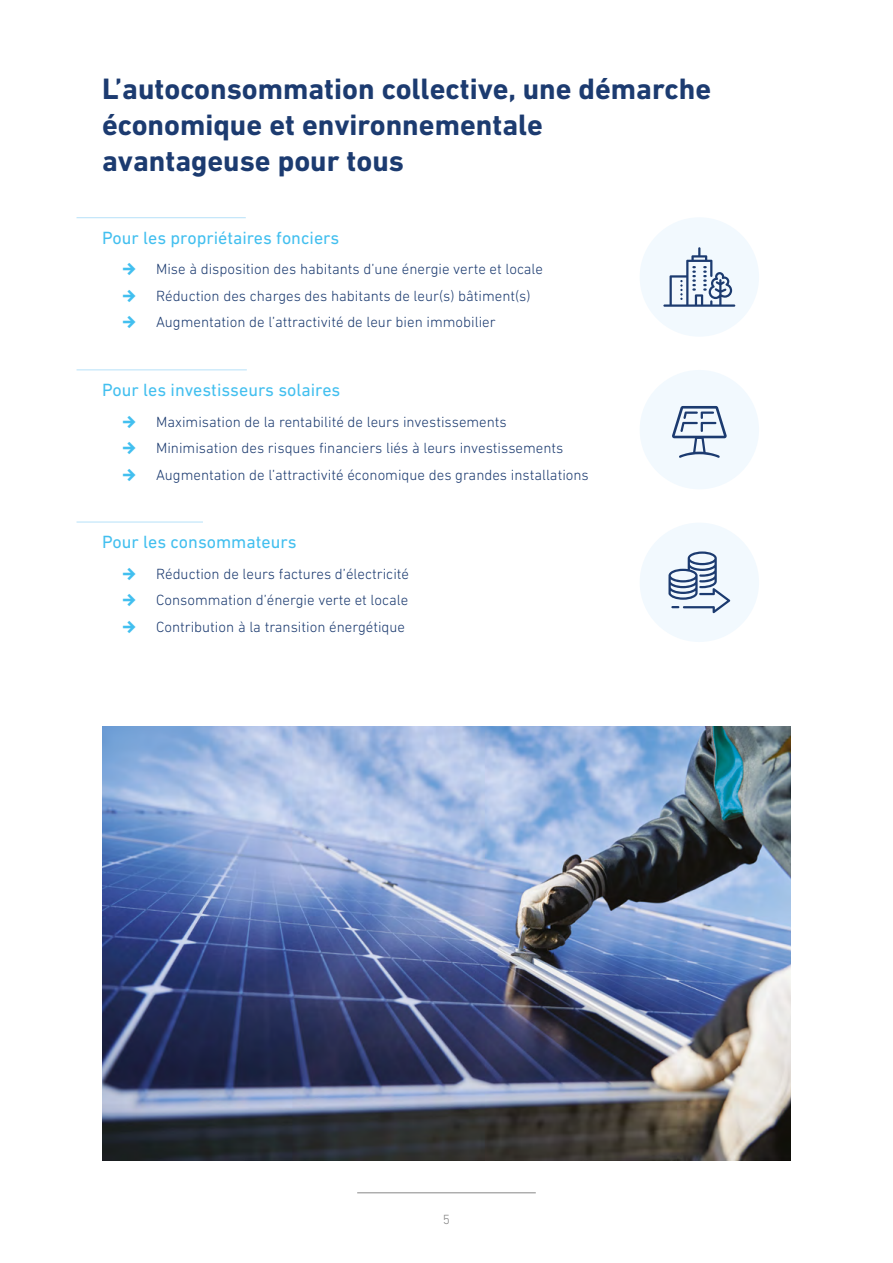
<style>
.page{position:relative;width:893px;height:1263px;background:#fff}
.page>*{position:absolute;margin:0;border:0;box-sizing:border-box;transform-origin:0 0}
.titre_1{font:700 30px/36px "DIN Next LT Pro";color:#1c3b70}
.titre_3{font:18px "DIN Next LT Pro";color:#42bfef}
.t1{font:300 15px "DIN Next LT Pro";color:#1c3b70}
.t2{font:700 15px "Arrowdyn";color:#42bfef}
.t3{font:300 13.5px "DIN Next LT Pro";color:#878787}
</style>
<div class="page">
<hr style="left:357px;top:1192px;width:179px;height:1px;background:#878787">
<hr style="left:77px;top:217px;width:169px;height:1px;background:#b6e1f9">
<hr style="left:77px;top:369px;width:170px;height:1px;background:#b6e1f9">
<hr style="left:77px;top:522px;width:126px;height:1px;background:#b6e1f9">
<div style="left:640px;top:217px;width:119px;height:120px;background:#f2f9fe;border-radius:50%"></div>
<div style="left:640px;top:370px;width:119px;height:119px;background:#f2f9fe;border-radius:50%"></div>
<div style="left:640px;top:523px;width:119px;height:119px;background:#f2f9fe;border-radius:50%"></div>
<img style="left:102px;top:726px;width:689px;height:435px">
<svg style="left:663px;top:247px;width:72px;height:60px"></svg>
<svg style="left:672px;top:406px;width:55px;height:52px"></svg>
<svg style="left:668px;top:551px;width:62px;height:62px"></svg>
<p class="titre_1" style="left:102px;top:71px;width:611px">L’autoconsommation collective, une démarche économique et environnementale avantageuse pour tous</p>
<p class="titre_3" style="left:102px;top:227px;width:239px">Pour les propriétaires fonciers</p>
<p class="t2" style="left:123px;top:262px;width:14px">3</p>
<p class="t1" style="left:156px;top:261px;width:389px">Mise à disposition des habitants d’une énergie verte et locale</p>
<p class="t2" style="left:123px;top:288px;width:14px">3</p>
<p class="t1" style="left:156px;top:287px;width:376px">Réduction des charges des habitants de leur(s) bâtiment(s)</p>
<p class="t2" style="left:123px;top:315px;width:14px">3</p>
<p class="t1" style="left:156px;top:314px;width:341px">Augmentation de l’attractivité de leur bien immobilier</p>
<p class="titre_3" style="left:102px;top:379px;width:240px">Pour les investisseurs solaires</p>
<p class="t2" style="left:123px;top:414px;width:14px">3</p>
<p class="t1" style="left:156px;top:413px;width:352px">Maximisation de la rentabilité de leurs investissements</p>
<p class="t2" style="left:123px;top:440px;width:14px">3</p>
<p class="t1" style="left:156px;top:439px;width:409px">Minimisation des risques financiers liés à leurs investissements</p>
<p class="t2" style="left:123px;top:467px;width:14px">3</p>
<p class="t1" style="left:156px;top:466px;width:434px">Augmentation de l’attractivité économique des grandes installations</p>
<p class="titre_3" style="left:102px;top:531px;width:196px">Pour les consommateurs</p>
<p class="t2" style="left:123px;top:566px;width:14px">3</p>
<p class="t1" style="left:156px;top:565px;width:255px">Réduction de leurs factures d’électricité</p>
<p class="t2" style="left:123px;top:592px;width:14px">3</p>
<p class="t1" style="left:156px;top:591px;width:254px">Consommation d’énergie verte et locale</p>
<p class="t2" style="left:123px;top:619px;width:14px">3</p>
<p class="t1" style="left:156px;top:618px;width:251px">Contribution à la transition énergétique</p>
<p class="t3" style="left:443px;top:1212px;width:9px">5</p>
</div>
